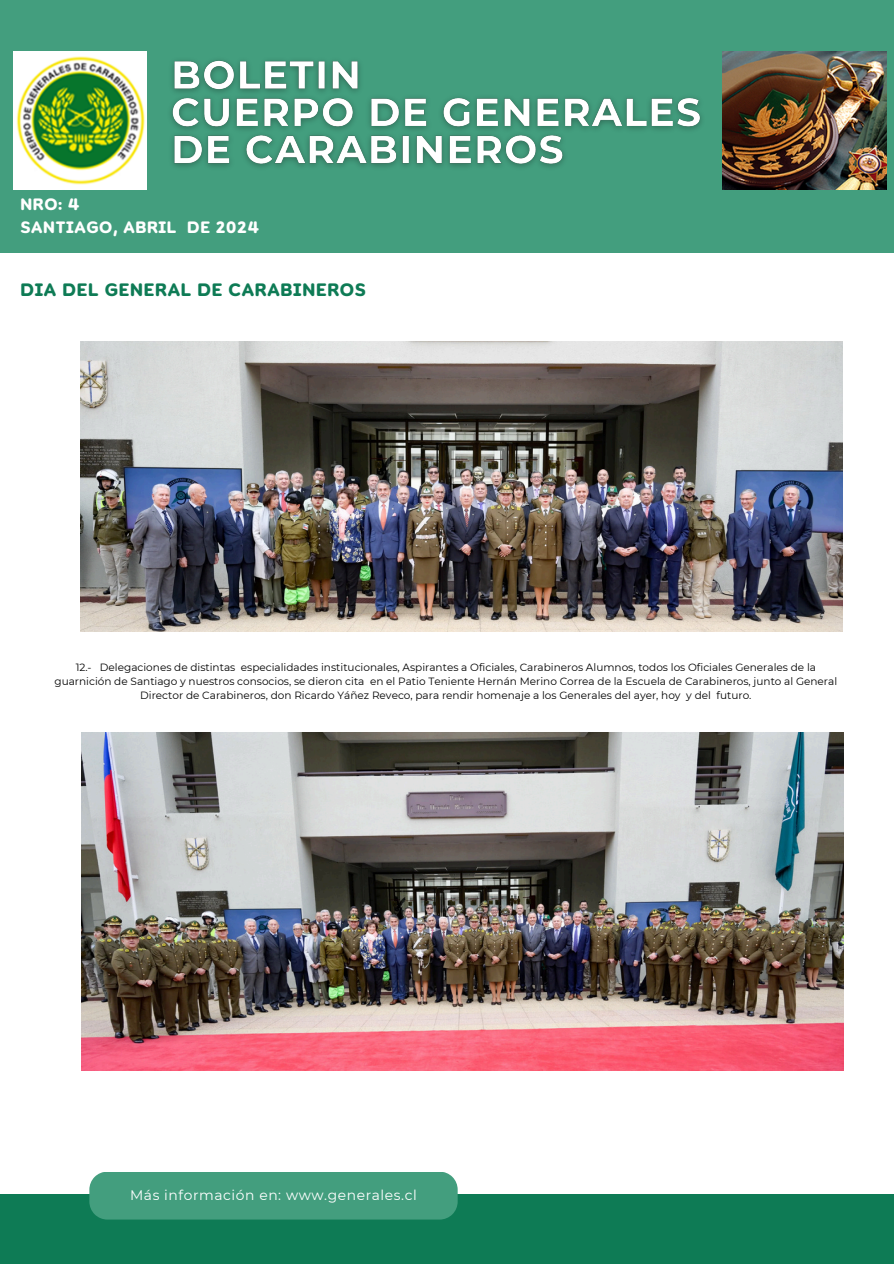
<style>
.page{position:relative;width:894px;height:1264px;background:#fff}
.page>*{position:absolute;margin:0;border:0;box-sizing:border-box;transform-origin:0 0}
.t1{font:18px "Opun Mai 700";letter-spacing:.04em;color:#0e7b55}
.t2{font:16.5px/22.5px "Opun Mai 700";letter-spacing:.04em;color:#fff}
.t3{font:13.8px "Montserrat";letter-spacing:.04em;color:#fff}
.t4{font:10.5px/14px "Montserrat";color:#000;text-align:center}
</style>
<div class="page">
<div style="left:0;top:0;width:893px;height:253px;background:#439e7e"></div>
<div style="left:0;top:1193px;width:893px;height:70px;background:#0e7b55"></div>
<div style="left:89px;top:1172px;width:368px;height:47px;background:#439e7e"></div>
<img style="left:14px;top:51px;width:132px;height:139px">
<img style="left:722px;top:51px;width:163px;height:139px">
<img style="left:80px;top:342px;width:762px;height:289px">
<img style="left:81px;top:732px;width:762px;height:338px">
<img style="left:170px;top:60px;width:532px;height:107px">
<p class="t2" style="left:20px;top:193px;width:240px">NRO: 4<br>SANTIAGO, ABRIL DE 2024</p>
<p class="t1" style="left:20px;top:279px;width:347px">DIA DEL GENERAL DE CARABINEROS</p>
<h3 class="t4" style="left:54px;top:659px;width:784px">12.- Delegaciones de distintas especialidades institucionales, Aspirantes a Oficiales, Carabineros Alumnos, todos los Oficiales Generales de la guarnición de Santiago y nuestros consocios, se dieron cita en el Patio Teniente Hernán Merino Correa de la Escuela de Carabineros, junto al General<br>Director de Carabineros, don Ricardo Yáñez Reveco, para rendir homenaje a los Generales del ayer, hoy y del futuro.</h3>
<p class="t3" style="left:130px;top:1186px;width:288px">Más información en: www.generales.cl</p>
</div>
